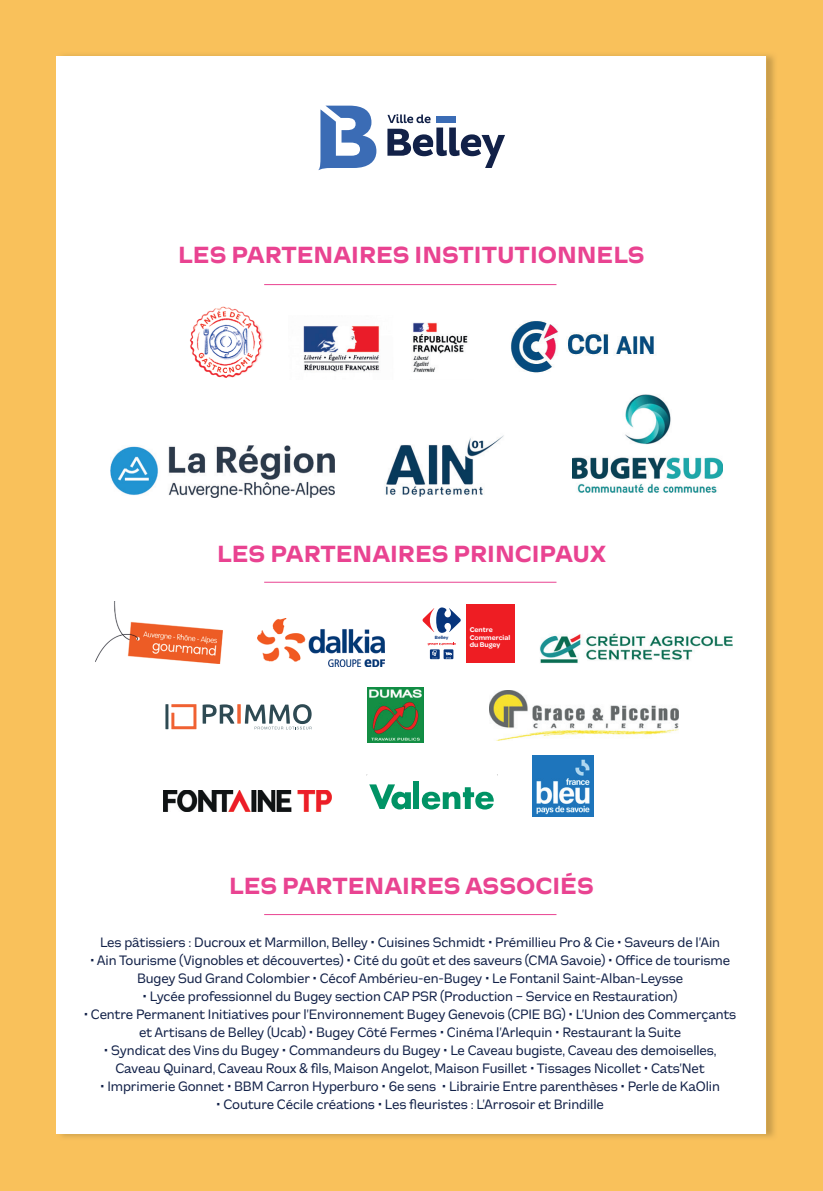
<style>
.page{position:relative;width:823px;height:1191px;background:#fff}
.page>*{position:absolute;margin:0;border:0;box-sizing:border-box;transform-origin:0 0}
.t1{font:800 24px "CA Slalom";color:#e94391}
.t2{font:14px/18px "CA Slalom";letter-spacing:-.01em;color:#122148;text-align:center}
.t3{font:600 7.4px/7.2px "Omnes";color:#fff}
.t4{font:600 4.8px "Omnes";color:#08357c}
</style>
<div class="page">
<div style="left:0;top:0;width:822px;height:1191px;background:#f9c15b"></div>
<img style="left:56px;top:54px;width:719px;height:65px">
<img style="left:712px;top:119px;width:63px;height:1019px">
<div style="left:57px;top:57px;width:708px;height:1077px;background:#fff"></div>
<svg style="left:387px;top:114px;width:117px;height:54px"></svg>
<div style="left:436px;top:117px;width:19px;height:6px;background:#3b6cb5"></div>
<svg style="left:318px;top:106px;width:58px;height:64px"></svg>
<img style="left:572px;top:394px;width:150px;height:98px">
<hr style="left:264px;top:284px;width:292px;height:1px;background:#e94391">
<hr style="left:264px;top:582px;width:292px;height:1px;background:#e94391">
<hr style="left:264px;top:914px;width:292px;height:1px;background:#e94391">
<img style="left:511px;top:321px;width:143px;height:52px">
<img style="left:190px;top:306px;width:73px;height:72px">
<img style="left:539px;top:633px;width:193px;height:30px">
<img style="left:95px;top:601px;width:127px;height:62px">
<img style="left:257px;top:618px;width:127px;height:48px">
<div style="left:465px;top:604px;width:49px;height:58px;background:#ee1d23"></div>
<svg style="left:422px;top:607px;width:38px;height:26px"></svg>
<svg style="left:427px;top:642px;width:28px;height:17px"></svg>
<img style="left:489px;top:690px;width:189px;height:50px">
<img style="left:163px;top:790px;width:168px;height:21px">
<svg style="left:171px;top:704px;width:25px;height:25px"></svg>
<hr style="left:165px;top:704px;width:3px;height:25px;background:#2e4a53">
<svg style="left:202px;top:704px;width:32px;height:19px"></svg>
<svg style="left:237px;top:704px;width:4px;height:19px"></svg>
<svg style="left:245px;top:704px;width:66px;height:25px"></svg>
<img style="left:303px;top:322px;width:165px;height:50px">
<img style="left:111px;top:446px;width:223px;height:51px">
<img style="left:385px;top:435px;width:119px;height:61px">
<img style="left:367px;top:688px;width:56px;height:55px">
<img style="left:532px;top:755px;width:61px;height:61px">
<svg style="left:369px;top:784px;width:41px;height:25px"></svg>
<div style="left:413px;top:782px;width:6px;height:27px;background:#009365"></div>
<svg style="left:421px;top:787px;width:72px;height:22px"></svg>
<h1 class="t1" style="left:178px;top:237px;width:467px">LES PARTENAIRES INSTITUTIONNELS</h1>
<h1 class="t1" style="left:217px;top:535px;width:390px">LES PARTENAIRES PRINCIPAUX</h1>
<p class="t4" style="left:434px;top:633px;width:15px">Belley</p>
<p class="t3" style="left:469px;top:626px;width:42px">Centre<br>Commercial du Bugey</p>
<h1 class="t1" style="left:229px;top:868px;width:366px">LES PARTENAIRES ASSOCIÉS</h1>
<p class="t2" style="left:100px;top:933px;width:621px">Les pâtissiers : Ducroux et Marmillon, Belley • Cuisines Schmidt • Prémillieu Pro &amp; Cie • Saveurs de l’Ain</p>
<p class="t2" style="left:90px;top:951px;width:641px">• Ain Tourisme (Vignobles et découvertes) • Cité du goût et des saveurs (CMA Savoie) • Office de tourisme<br>Bugey Sud Grand Colombier • Cécof Ambérieu-en-Bugey • Le Fontanil Saint-Alban-Leysse</p>
<p class="t2" style="left:142px;top:987px;width:536px">• Lycée professionnel du Bugey section CAP PSR (Production – Service en Restauration)</p>
<p class="t2" style="left:84px;top:1005px;width:653px">• Centre Permanent Initiatives pour l’Environnement Bugey Genevois (CPIE BG) • L’Union des Commerçants et Artisans de Belley (Ucab) • Bugey Côté Fermes • Cinéma l’Arlequin • Restaurant la Suite</p>
<p class="t2" style="left:104px;top:1041px;width:613px">• Syndicat des Vins du Bugey • Commandeurs du Bugey • Le Caveau bugiste, Caveau des demoiselles,<br>Caveau Quinard, Caveau Roux &amp; fils, Maison Angelot, Maison Fusillet • Tissages Nicollet • Cats’Net</p>
<p class="t2" style="left:100px;top:1077px;width:620px">• Imprimerie Gonnet • BBM Carron Hyperburo • 6e sens • Librairie Entre parenthèses • Perle de KaOlin</p>
<p class="t2" style="left:216px;top:1095px;width:389px">• Couture Cécile créations • Les fleuristes : L’Arrosoir et Brindille</p>
</div>
